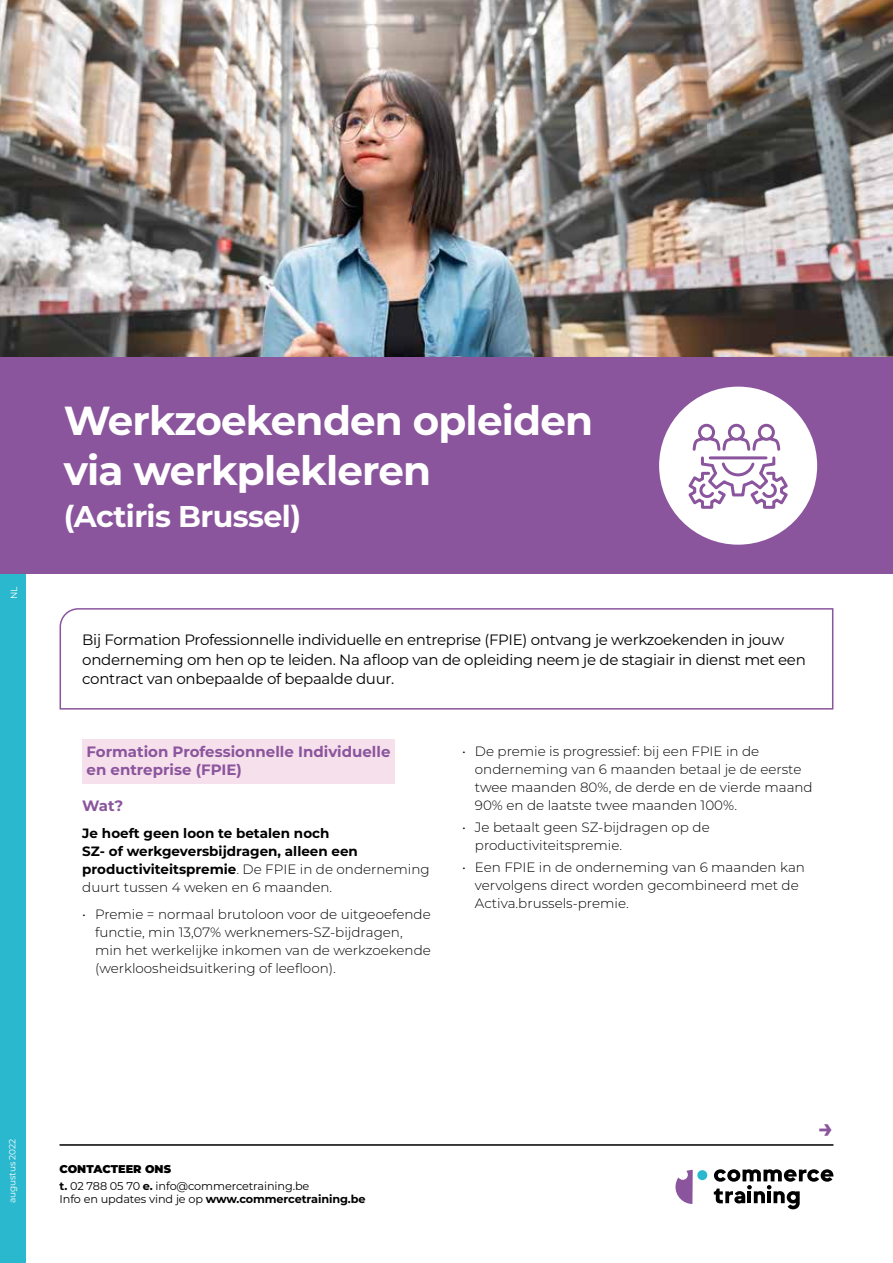
<style>
.page{position:relative;width:893px;height:1263px;background:#fff}
.page>*{position:absolute;margin:0;border:0;box-sizing:border-box;transform-origin:0 0}
.t1{font:700 40.5px/49.5px "Montserrat";letter-spacing:-.02em;color:#fff}
.t2{font:700 30px "Montserrat";letter-spacing:-.02em;color:#fff}
.t3{font:700 25.5px "Montserrat";color:#8b559d}
.t4{font:15px/19.5px "Montserrat";letter-spacing:-.02em;color:#000}
.t5{font:700 15px/18px "Montserrat";color:#8b559d}
.t6{font:300 13.5px/18px "Montserrat";color:#000}
.t7{font:700 13.5px/18px "Montserrat";color:#000}
.t8{font:11.25px/16.2px "Montserrat";letter-spacing:-.01em;color:#000}
.t9{font:700 11.25px "Montserrat";letter-spacing:-.01em;color:#000}
.t10{font:9px "Montserrat";letter-spacing:-.01em;color:#fff}
.s1{font-weight:300}
.s2{font-weight:900}
.s3{font-weight:700}
.s4{font-weight:400}
</style>
<div class="page">
<img style="left:0;top:0;width:893px;height:357px">
<div style="left:0;top:404px;width:25px;height:859px;background:#29b8ce"></div>
<div style="left:82px;top:739px;width:313px;height:44px;background:#f6e0ec"></div>
<div style="left:0;top:357px;width:893px;height:217px;background:#8b559d"></div>
<div style="left:659px;top:387px;width:158px;height:158px;background:#fff;border-radius:50%"></div>
<hr style="left:60px;top:1144px;width:773px;height:2px;background:#000">
<svg style="left:675px;top:1170px;width:18px;height:34px"></svg>
<div style="left:697px;top:1170px;width:10px;height:10px;background:#29b8ce;border-radius:50%"></div>
<svg style="left:714px;top:1169px;width:120px;height:40px"></svg>
<svg style="left:59px;top:608px;width:775px;height:102px"></svg>
<svg style="left:688px;top:423px;width:100px;height:86px"></svg>
<p class="t10" style="left:8px;top:599px;width:14px;rotate:-90deg">NL</p>
<h1 class="t1" style="left:64px;top:394px;width:531px">Werkzoekenden opleiden via werkplekleren</h1>
<h2 class="t2" style="left:64px;top:494px;width:239px">(Actiris Brussel)</h2>
<p class="t4" style="left:82px;top:630px;width:725px">Bij Formation Professionnelle individuelle en entreprise (FPIE) ontvang je werkzoekenden in jouw onderneming om hen op te leiden. Na afloop van de opleiding neem je de stagiair in dienst met een contract van onbepaalde of bepaalde duur.</p>
<p class="t5" style="left:87px;top:742px;width:305px">Formation Professionnelle Individuelle en entreprise (FPIE)</p>
<p class="t5" style="left:82px;top:796px;width:43px">Wat?</p>
<p class="t7" style="left:82px;top:823px;width:349px">Je hoeft geen loon te betalen noch<br>SZ- of werkgeversbijdragen, alleen een productiviteitspremie<span class="s1">. De FPIE in de onderneming duurt tussen 4 weken en 6 maanden.</span></p>
<p class="t6" style="left:95px;top:905px;width:337px;text-indent:-13px">• Premie = normaal brutoloon voor de uitgeoefende functie, min 13,07% werknemers-SZ-bijdragen, min het werkelijke inkomen van de werkzoekende (werkloosheidsuitkering of leefloon).</p>
<p class="t6" style="left:475px;top:742px;width:339px;text-indent:-13px">• De premie is progressief: bij een FPIE in de onderneming van 6 maanden betaal je de eerste twee maanden 80%, de derde en de vierde maand 90% en de laatste twee maanden 100%.</p>
<p class="t6" style="left:475px;top:818px;width:236px;text-indent:-13px">• Je betaalt geen SZ-bijdragen op de productiviteitspremie.</p>
<p class="t6" style="left:475px;top:858px;width:332px;text-indent:-13px">• Een FPIE in de onderneming van 6 maanden kan vervolgens direct worden gecombineerd met de<br>Activa.brussels-premie.</p>
<p class="t10" style="left:6px;top:1203px;width:66px;rotate:-90deg">augustus 2022</p>
<p class="t8" style="left:60px;top:1161px;width:251px"><span class="s2">CONTACTEER ONS<br></span><span class="s3">t.</span> 02 788 05 70 <span class="s3">e.</span> info@commercetraining.be</p>
<p class="t9" style="left:60px;top:1191px;width:307px"><span class="s4">Info en updates vind je op</span> www.commercetraining.be</p>
<h3 class="t3" style="left:818px;top:1109px;width:17px">→</h3>
</div>
